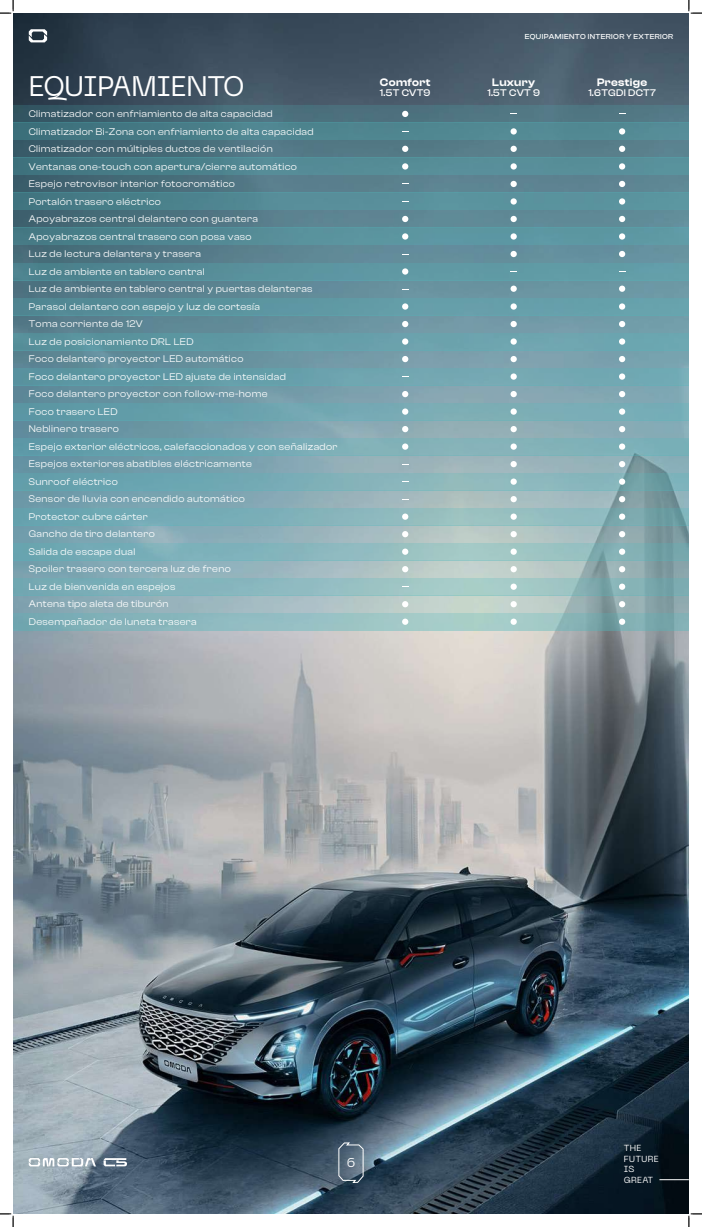
<style>
.page{position:relative;width:702px;height:1227px;background:#fff}
.page>*{position:absolute;margin:0;border:0;box-sizing:border-box;transform-origin:0 0}
.t1{font:28.12px "Neue Machina";letter-spacing:-.01em;color:#fff}
.t2{font:12.5px "Neue Machina";color:#fff}
.t3{font:600 11.25px "Clash Display";letter-spacing:.03em;color:#fff}
.t4{font:10px/17.5px "Clash Display";letter-spacing:.04em;color:#fff}
.t5{font:500 10px "Clash Display";letter-spacing:.03em;color:#fff}
.t6{font:8.75px/10.5px "Neue Machina";letter-spacing:.03em;color:#fff}
.t7{font:500 7.5px "Clash Display";letter-spacing:.05em;color:#fff}
</style>
<div class="page">
<img style="left:13px;top:13px;width:675px;height:1200px">
<div style="left:13px;top:140px;width:675px;height:18px;background:linear-gradient(to right,#3f6270,#608894)"></div>
<div style="left:13px;top:105px;width:675px;height:18px;background:linear-gradient(to right,#3a5c69,#5a808d)"></div>
<div style="left:13px;top:123px;width:675px;height:17px;background:linear-gradient(to right,#417580,#59919b)"></div>
<svg style="left:13px;top:525px;width:675px;height:18px;background:#94b2b8"></svg>
<div style="left:13px;top:245px;width:675px;height:18px;background:linear-gradient(to right,#4a6f7c,#6d9aa8)"></div>
<svg style="left:13px;top:385px;width:675px;height:18px;background:#769daa"></svg>
<div style="left:13px;top:175px;width:675px;height:18px;background:linear-gradient(to right,#426572,#678f9d)"></div>
<div style="left:13px;top:315px;width:675px;height:18px;background:linear-gradient(to right,#577e8c,#7aa4b0)"></div>
<svg style="left:13px;top:455px;width:675px;height:18px;background:#84a7b1"></svg>
<svg style="left:13px;top:560px;width:675px;height:18px;background:#9ab7bb"></svg>
<svg style="left:13px;top:595px;width:675px;height:18px;background:#a1babd"></svg>
<div style="left:13px;top:280px;width:675px;height:18px;background:linear-gradient(to right,#517685,#729fab)"></div>
<svg style="left:13px;top:420px;width:675px;height:18px;background:#7da3ae"></svg>
<div style="left:13px;top:210px;width:675px;height:18px;background:linear-gradient(to right,#456876,#6995a2)"></div>
<div style="left:13px;top:350px;width:675px;height:18px;background:linear-gradient(to right,#5c8795,#83a8b5)"></div>
<svg style="left:13px;top:490px;width:675px;height:18px;background:#8bacb4"></svg>
<svg style="left:13px;top:543px;width:675px;height:17px;background:#87b5ba"></svg>
<svg style="left:13px;top:578px;width:675px;height:17px;background:#8cb8bc"></svg>
<svg style="left:13px;top:613px;width:675px;height:17px;background:#8fbabd"></svg>
<div style="left:13px;top:263px;width:675px;height:17px;background:linear-gradient(to right,#4d838f,#68a3ae)"></div>
<div style="left:13px;top:403px;width:675px;height:17px;background:linear-gradient(to right,#5e99a6,#82b3bb)"></div>
<div style="left:13px;top:193px;width:675px;height:17px;background:linear-gradient(to right,#467a86,#629ba6)"></div>
<div style="left:13px;top:333px;width:675px;height:17px;background:linear-gradient(to right,#57909b,#73aab5)"></div>
<svg style="left:13px;top:473px;width:675px;height:17px;background:#7aacb4"></svg>
<div style="left:13px;top:158px;width:675px;height:17px;background:linear-gradient(to right,#447884,#5f97a1)"></div>
<div style="left:13px;top:298px;width:675px;height:17px;background:linear-gradient(to right,#528995,#6ca7b1)"></div>
<svg style="left:13px;top:438px;width:675px;height:17px;background:#75aab3"></svg>
<div style="left:13px;top:228px;width:675px;height:17px;background:linear-gradient(to right,#497e89,#63a0ab)"></div>
<div style="left:13px;top:368px;width:675px;height:17px;background:linear-gradient(to right,#5a94a1,#7aaeb8)"></div>
<svg style="left:13px;top:508px;width:675px;height:17px;background:#80b1b7"></svg>
<svg style="left:402px;top:216px;width:6px;height:6px"></svg>
<svg style="left:402px;top:163px;width:6px;height:6px"></svg>
<svg style="left:402px;top:268px;width:6px;height:6px"></svg>
<svg style="left:402px;top:303px;width:6px;height:6px"></svg>
<svg style="left:402px;top:233px;width:6px;height:6px"></svg>
<svg style="left:402px;top:321px;width:6px;height:6px"></svg>
<div style="left:618px;top:251px;width:7px;height:6px;background:#fff;border-radius:50%"></div>
<div style="left:618px;top:181px;width:7px;height:6px;background:#fff;border-radius:50%"></div>
<div style="left:618px;top:216px;width:7px;height:6px;background:#fff;border-radius:50%"></div>
<svg style="left:618px;top:303px;width:7px;height:6px"></svg>
<svg style="left:510px;top:251px;width:6px;height:6px"></svg>
<div style="left:510px;top:285px;width:6px;height:7px;background:#fff;border-radius:50%"></div>
<svg style="left:618px;top:285px;width:7px;height:7px"></svg>
<svg style="left:510px;top:181px;width:6px;height:6px"></svg>
<svg style="left:510px;top:216px;width:6px;height:6px"></svg>
<svg style="left:510px;top:303px;width:6px;height:6px"></svg>
<svg style="left:618px;top:163px;width:7px;height:6px"></svg>
<svg style="left:618px;top:198px;width:7px;height:6px"></svg>
<svg style="left:618px;top:233px;width:7px;height:6px"></svg>
<div style="left:618px;top:321px;width:7px;height:6px;background:#fff;border-radius:50%"></div>
<svg style="left:510px;top:163px;width:6px;height:6px"></svg>
<svg style="left:510px;top:198px;width:6px;height:6px"></svg>
<svg style="left:510px;top:233px;width:6px;height:6px"></svg>
<svg style="left:510px;top:321px;width:6px;height:6px"></svg>
<svg style="left:402px;top:338px;width:6px;height:6px"></svg>
<svg style="left:402px;top:356px;width:6px;height:6px"></svg>
<svg style="left:402px;top:391px;width:6px;height:6px"></svg>
<svg style="left:402px;top:408px;width:6px;height:6px"></svg>
<svg style="left:402px;top:426px;width:6px;height:6px"></svg>
<svg style="left:402px;top:601px;width:6px;height:6px"></svg>
<svg style="left:402px;top:566px;width:6px;height:6px"></svg>
<svg style="left:402px;top:548px;width:6px;height:6px"></svg>
<svg style="left:402px;top:531px;width:6px;height:6px"></svg>
<svg style="left:402px;top:513px;width:6px;height:6px"></svg>
<svg style="left:402px;top:443px;width:6px;height:6px"></svg>
<svg style="left:402px;top:618px;width:6px;height:6px"></svg>
<svg style="left:618px;top:338px;width:7px;height:6px"></svg>
<svg style="left:510px;top:338px;width:6px;height:6px"></svg>
<svg style="left:618px;top:373px;width:7px;height:6px"></svg>
<svg style="left:510px;top:373px;width:6px;height:6px"></svg>
<svg style="left:618px;top:408px;width:7px;height:6px"></svg>
<svg style="left:510px;top:408px;width:6px;height:6px"></svg>
<div style="left:618px;top:426px;width:7px;height:6px;background:#fff;border-radius:50%"></div>
<svg style="left:510px;top:426px;width:6px;height:6px"></svg>
<div style="left:618px;top:461px;width:7px;height:6px;background:#fff;border-radius:50%"></div>
<svg style="left:510px;top:461px;width:6px;height:6px"></svg>
<div style="left:618px;top:496px;width:7px;height:6px;background:#fff;border-radius:50%"></div>
<svg style="left:510px;top:496px;width:6px;height:6px"></svg>
<div style="left:618px;top:531px;width:7px;height:6px;background:#fff;border-radius:50%"></div>
<svg style="left:510px;top:531px;width:6px;height:6px"></svg>
<div style="left:618px;top:566px;width:7px;height:6px;background:#fff;border-radius:50%"></div>
<svg style="left:510px;top:566px;width:6px;height:6px"></svg>
<div style="left:618px;top:601px;width:7px;height:6px;background:#fff;border-radius:50%"></div>
<svg style="left:510px;top:601px;width:6px;height:6px"></svg>
<div style="left:618px;top:356px;width:7px;height:6px;background:#fff;border-radius:50%"></div>
<svg style="left:510px;top:356px;width:6px;height:6px"></svg>
<div style="left:618px;top:391px;width:7px;height:6px;background:#fff;border-radius:50%"></div>
<svg style="left:510px;top:391px;width:6px;height:6px"></svg>
<svg style="left:618px;top:443px;width:7px;height:6px"></svg>
<svg style="left:510px;top:443px;width:6px;height:6px"></svg>
<svg style="left:618px;top:478px;width:7px;height:6px"></svg>
<svg style="left:510px;top:478px;width:6px;height:6px"></svg>
<svg style="left:618px;top:513px;width:7px;height:6px"></svg>
<svg style="left:510px;top:513px;width:6px;height:6px"></svg>
<svg style="left:618px;top:548px;width:7px;height:6px"></svg>
<svg style="left:510px;top:548px;width:6px;height:6px"></svg>
<svg style="left:618px;top:583px;width:7px;height:6px"></svg>
<svg style="left:510px;top:583px;width:6px;height:6px"></svg>
<svg style="left:618px;top:618px;width:7px;height:6px"></svg>
<svg style="left:510px;top:618px;width:6px;height:6px"></svg>
<svg style="left:338px;top:1142px;width:25px;height:40px"></svg>
<svg style="left:659px;top:1179px;width:29px;height:1px"></svg>
<svg style="left:103px;top:1157px;width:24px;height:9px"></svg>
<svg style="left:29px;top:1157px;width:67px;height:9px"></svg>
<svg style="left:29px;top:29px;width:18px;height:13px"></svg>
<svg style="left:402px;top:111px;width:6px;height:6px"></svg>
<svg style="left:402px;top:146px;width:6px;height:6px"></svg>
<svg style="left:618px;top:146px;width:7px;height:6px"></svg>
<svg style="left:510px;top:146px;width:6px;height:6px"></svg>
<svg style="left:618px;top:128px;width:7px;height:6px"></svg>
<svg style="left:510px;top:128px;width:6px;height:6px"></svg>
<svg style="left:0;top:0;width:14px;height:14px"></svg>
<svg style="left:0;top:1213px;width:14px;height:13px"></svg>
<svg style="left:688px;top:0;width:13px;height:14px"></svg>
<svg style="left:688px;top:1213px;width:13px;height:13px"></svg>
<h1 class="t1" style="left:29px;top:69px;width:217px">EQUIPAMIENTO</h1>
<p class="t3" style="left:380px;top:76px;width:52px">Comfort</p>
<p class="t5" style="left:380px;top:87px;width:52px">1.5T CVT9</p>
<p class="t4" style="left:29px;top:105px;width:310px">Climatizador con enfriamiento de alta capacidad Climatizador Bi-Zona con enfriamiento de alta capacidad Climatizador con múltiples ductos de ventilación<br>Ventanas one-touch con apertura/cierre automático<br>Espejo retrovisor interior fotocromático<br>Portalón trasero eléctrico<br>Apoyabrazos central delantero con guantera<br>Apoyabrazos central trasero con posa vaso<br>Luz de lectura delantera y trasera<br>Luz de ambiente en tablero central<br>Luz de ambiente en tablero central y puertas delanteras Parasol delantero con espejo y luz de cortesía<br>Toma corriente de 12V<br>Luz de posicionamiento DRL LED<br>Foco delantero proyector LED automático<br>Foco delantero proyector LED ajuste de intensidad<br>Foco delantero proyector con follow-me-home<br>Foco trasero LED<br>Neblinero trasero<br>Espejo exterior eléctricos, calefaccionados y con señalizador Espejos exteriores abatibles eléctricamente<br>Sunroof eléctrico<br>Sensor de lluvia con encendido automático<br>Protector cubre cárter<br>Gancho de tiro delantero<br>Salida de escape dual<br>Spoiler trasero con tercera luz de freno<br>Luz de bienvenida en espejos<br>Antena tipo aleta de tiburón<br>Desempañador de luneta trasera</p>
<p class="t7" style="left:524px;top:32px;width:150px">EQUIPAMIENTO INTERIOR Y EXTERIOR</p>
<p class="t3" style="left:492px;top:76px;width:44px">Luxury</p>
<p class="t5" style="left:487px;top:87px;width:54px">1.5T CVT 9</p>
<p class="t3" style="left:596px;top:76px;width:51px">Prestige</p>
<p class="t5" style="left:588px;top:87px;width:69px">1.6TGDI DCT7</p>
<p class="t2" style="left:346px;top:1154px;width:10px">6</p>
<p class="t6" style="left:623px;top:1142px;width:36px">THE<br>FUTURE<br>IS<br>GREAT</p>
</div>
